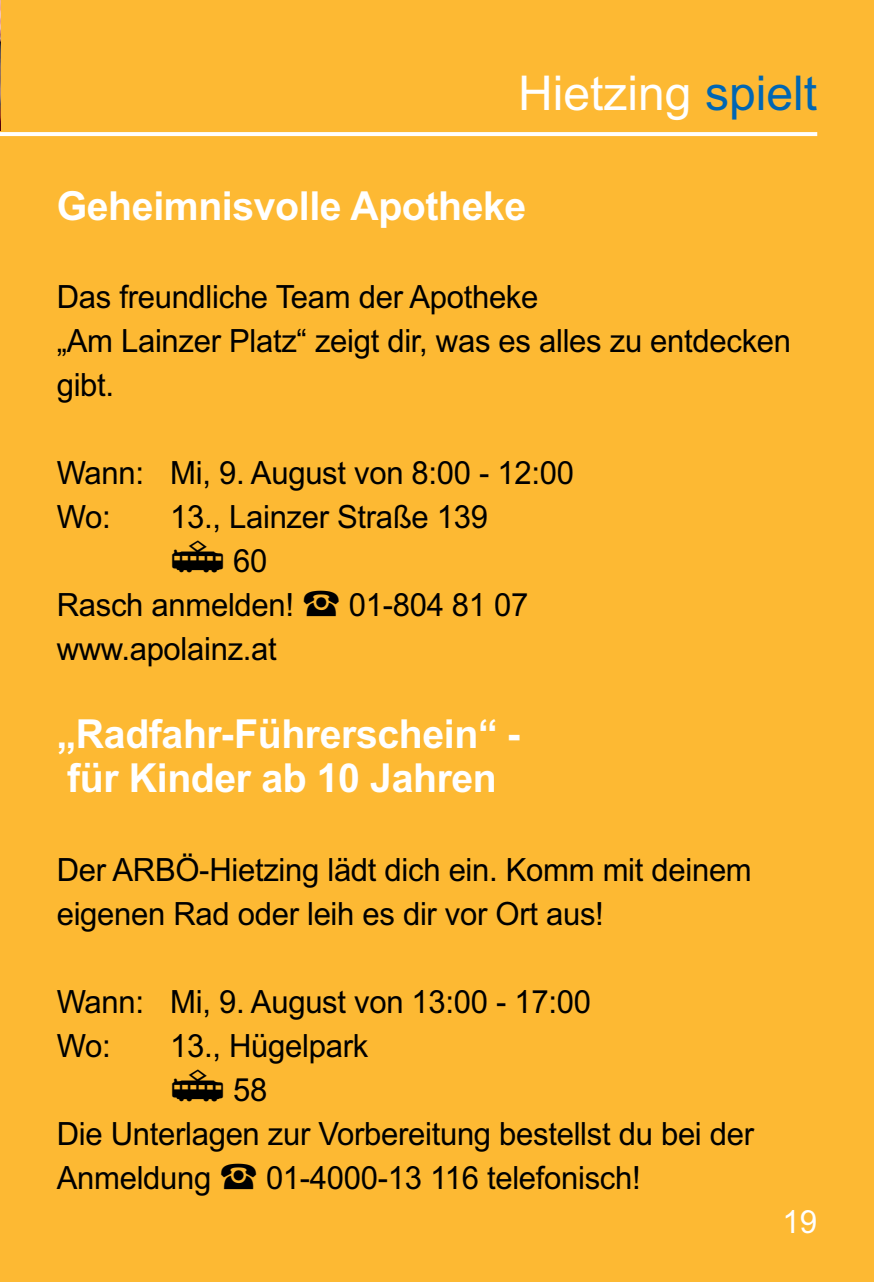
<style>
.page{position:relative;width:874px;height:1282px;background:#fff}
.page>*{position:absolute;margin:0;border:0;box-sizing:border-box;transform-origin:0 0}
.t1{font:48px "Arial";color:#fff}
.t2{font:700 40px/44px "Arial";letter-spacing:-.01em;color:#fff}
.t3{font:32px/44px "Arial";letter-spacing:-.01em;color:#000}
.t4{font:32px "Arial";color:#fff}
.s1{color:#0066b3}
.s2{font-family:"Wien Xtra PICTO";font-size:38px}
.s3{font-family:"Wien Xtra PICTO"}
</style>
<div class="page">
<div style="left:0;top:0;width:873px;height:1281px;background:#fdb933"></div>
<svg style="left:0;top:132px;width:816px;height:4px;background:#fefdfb"></svg>
<img style="left:0;top:0;width:1px;height:130px">
<h1 class="t1" style="left:518px;top:65px;width:300px">Hietzing <span class="s1">spielt</span></h1>
<p class="t2" style="left:57px;top:184px;width:471px">Geheimnisvolle Apotheke</p>
<p class="t3" style="left:57px;top:275px;width:735px">Das freundliche Team der Apotheke<br>„Am Lainzer Platz“ zeigt dir, was es alles zu entdecken gibt.</p>
<p class="t3" style="left:57px;top:451px;width:518px">Wann: Mi, 9. August von 8:00 - 12:00<br>Wo:</p>
<p class="t3" style="left:170px;top:495px;width:319px">13., Lainzer Straße 139</p>
<p class="t3" style="left:170px;top:539px;width:99px"><span class="s2">$</span>60</p>
<p class="t3" style="left:57px;top:583px;width:473px">Rasch anmelden! <span class="s3">&lt;</span> 01-804 81 07</p>
<p class="t3" style="left:57px;top:627px;width:221px">www.apolainz.at</p>
<p class="t2" style="left:57px;top:712px;width:465px">„Radfahr-Führerschein“ - für Kinder ab 10 Jahren</p>
<p class="t3" style="left:57px;top:847px;width:696px">Der ARBÖ-Hietzing lädt dich ein. Komm mit deinem eigenen Rad oder leih es dir vor Ort aus!</p>
<p class="t3" style="left:57px;top:979px;width:535px">Wann: Mi, 9. August von 13:00 - 17:00<br>Wo:</p>
<p class="t3" style="left:170px;top:1023px;width:199px">13., Hügelpark</p>
<p class="t3" style="left:170px;top:1067px;width:99px"><span class="s2">$</span>58</p>
<p class="t3" style="left:57px;top:1111px;width:698px">Die Unterlagen zur Vorbereitung bestellst du bei der</p>
<p class="t3" style="left:57px;top:1155px;width:585px">Anmeldung <span class="s3">&lt;</span> 01-4000-13 116 telefonisch!</p>
<p class="t4" style="left:782px;top:1202px;width:36px">19</p>
</div>
